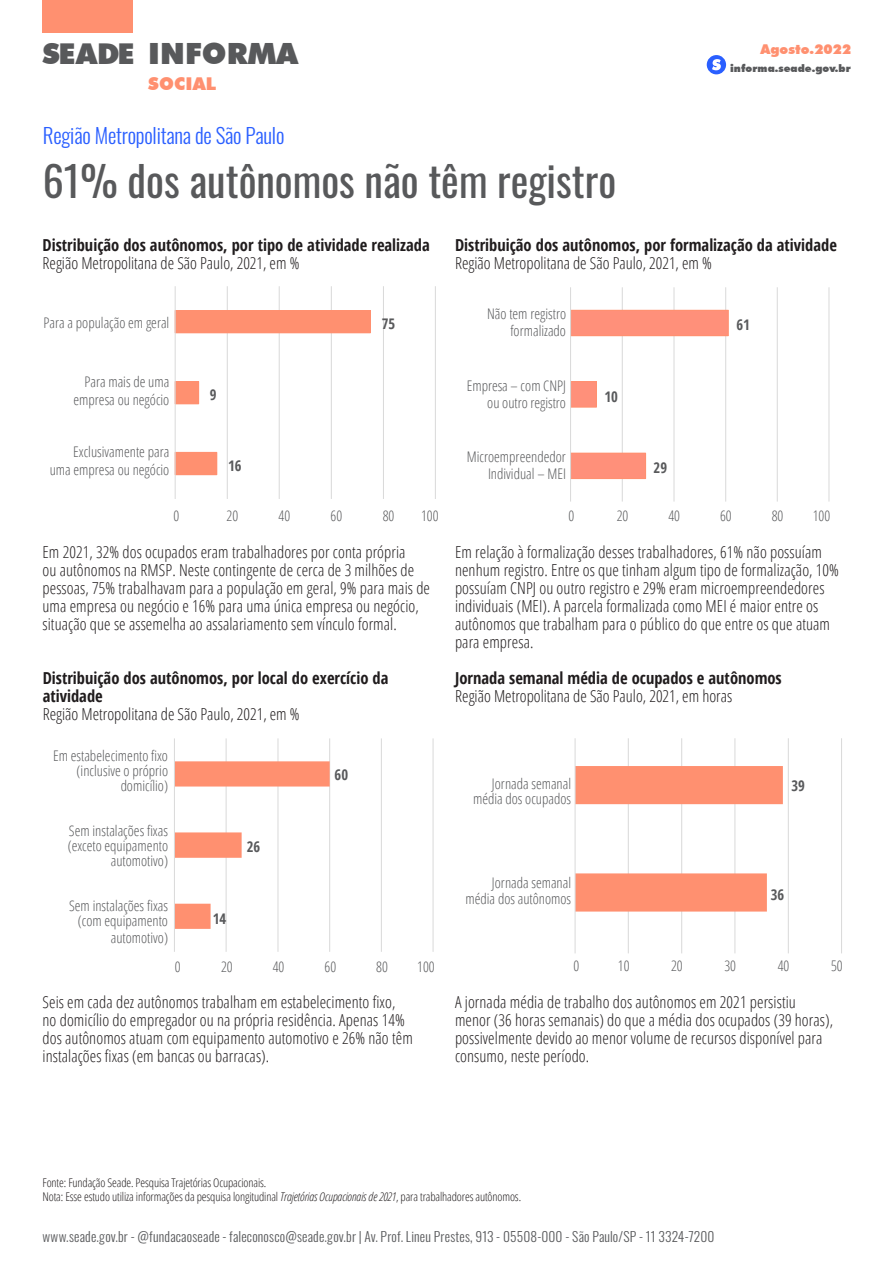
<style>
.page{position:relative;width:893px;height:1263px;background:#fff}
.page>*{position:absolute;margin:0;border:0;box-sizing:border-box;transform-origin:0 0}
.t1{font:42px "Oswald";color:#58595b}
.t2{font:900 29.25px "Futura BT";letter-spacing:.005em;color:#58595b}
.t3{font:300 21px "Oswald";letter-spacing:-.01em;color:#2a5fff}
.t4{font:900 17.7px "Futura BT";letter-spacing:.005em;color:#ff9070}
.t5{font:300 16.5px/18px "Open Sans Condensed";letter-spacing:.005em;color:#231f20}
.t6{font:700 16.5px/18px "Open Sans Condensed";color:#201c1d}
.t7{font:300 16.5px "Open Sans Condensed";color:#201c1d}
.t8{font:300 14.7px/15px "Open Sans Condensed";color:#58595b;text-align:right}
.t9{font:700 14.7px "Open Sans Condensed";color:#58595b}
.t10{font:300 13.5px "Oswald";letter-spacing:.01em;color:#58595b}
.t11{font:900 13.5px "Futura BT";letter-spacing:.005em;color:#ff9070}
.t12{font:300 12px/14.4px "Open Sans Condensed";letter-spacing:-.01em;color:#231f20}
.t13{font:900 10.5px "Futura BT";letter-spacing:.005em;color:#58595b}
.s1{font-size:28.65px}
.s2{font-style:italic}
</style>
<div class="page">
<div style="left:43px;top:0;width:90px;height:33px;background:#ff9070"></div>
<div style="left:707px;top:55px;width:19px;height:19px;background:#2a5fff;border-radius:50%"></div>
<svg style="left:712px;top:59px;width:9px;height:11px"></svg>
<hr style="left:841px;top:738px;width:1px;height:215px;background:#d9d9d9">
<hr style="left:788px;top:738px;width:1px;height:215px;background:#d9d9d9">
<hr style="left:734px;top:738px;width:1px;height:215px;background:#d9d9d9">
<hr style="left:681px;top:738px;width:1px;height:215px;background:#d9d9d9">
<hr style="left:628px;top:738px;width:1px;height:215px;background:#d9d9d9">
<svg style="left:576px;top:766px;width:207px;height:145px"></svg>
<hr style="left:575px;top:738px;width:1px;height:215px;background:#d9d9d9">
<hr style="left:435px;top:286px;width:1px;height:213px;background:#d9d9d9">
<hr style="left:383px;top:286px;width:1px;height:213px;background:#d9d9d9">
<hr style="left:331px;top:286px;width:1px;height:213px;background:#d9d9d9">
<hr style="left:279px;top:286px;width:1px;height:213px;background:#d9d9d9">
<hr style="left:227px;top:286px;width:1px;height:213px;background:#d9d9d9">
<div style="left:175px;top:452px;width:42px;height:23px;background:#ff9070"></div>
<div style="left:175px;top:382px;width:24px;height:22px;background:#ff9070"></div>
<div style="left:175px;top:381px;width:24px;height:23px;border:1px solid #ff9070"></div>
<div style="left:175px;top:311px;width:195px;height:22px;background:#ff9070"></div>
<div style="left:175px;top:310px;width:196px;height:23px;border:1px solid #ff9070"></div>
<hr style="left:175px;top:286px;width:1px;height:213px;background:#d9d9d9">
<hr style="left:829px;top:287px;width:1px;height:215px;background:#d9d9d9">
<hr style="left:777px;top:287px;width:1px;height:215px;background:#d9d9d9">
<hr style="left:725px;top:287px;width:1px;height:215px;background:#d9d9d9">
<hr style="left:674px;top:287px;width:1px;height:215px;background:#d9d9d9">
<hr style="left:622px;top:287px;width:1px;height:215px;background:#d9d9d9">
<div style="left:571px;top:453px;width:74px;height:25px;background:#ff907a"></div>
<div style="left:570px;top:453px;width:76px;height:26px;border:1px solid #ff9070"></div>
<div style="left:571px;top:382px;width:25px;height:25px;background:#ff907a"></div>
<div style="left:570px;top:381px;width:27px;height:27px;border:1px solid #ff9070"></div>
<div style="left:571px;top:310px;width:157px;height:26px;background:#ff907a"></div>
<hr style="left:570px;top:287px;width:1px;height:215px;background:#d9d9d9">
<hr style="left:433px;top:738px;width:1px;height:214px;background:#d9d9d9">
<hr style="left:381px;top:738px;width:1px;height:214px;background:#d9d9d9">
<hr style="left:329px;top:738px;width:1px;height:214px;background:#d9d9d9">
<hr style="left:278px;top:738px;width:1px;height:214px;background:#d9d9d9">
<hr style="left:226px;top:738px;width:1px;height:214px;background:#d9d9d9">
<svg style="left:175px;top:761px;width:155px;height:168px"></svg>
<hr style="left:174px;top:738px;width:1px;height:214px;background:#d9d9d9">
<h2 class="t2" style="left:43px;top:35px;width:257px"><span class="s1">SEADE</span> INFORMA</h2>
<p class="t4" style="left:148px;top:73px;width:69px">SOCIAL</p>
<p class="t3" style="left:43px;top:117px;width:243px">Região Metropolitana de São Paulo</p>
<p class="t11" style="left:760px;top:41px;width:93px">Agosto.2022</p>
<p class="t13" style="left:730px;top:62px;width:122px">informa.seade.gov.br</p>
<h1 class="t1" style="left:43px;top:144px;width:575px">61% dos autônomos não têm registro</h1>
<p class="t6" style="left:455px;top:236px;width:383px">Distribuição dos autônomos, por formalização da atividade</p>
<p class="t7" style="left:455px;top:252px;width:258px">Região Metropolitana de São Paulo, 2021, em %</p>
<p class="t6" style="left:43px;top:236px;width:389px">Distribuição dos autônomos, por tipo de atividade realizada</p>
<p class="t7" style="left:43px;top:252px;width:258px">Região Metropolitana de São Paulo, 2021, em %</p>
<p class="t8" style="left:44px;top:314px;width:127px">Para a população em geral</p>
<p class="t8" style="left:74px;top:372px;width:97px;line-height:17.5px">Para mais de uma empresa ou negócio</p>
<p class="t8" style="left:50px;top:442px;width:121px;line-height:17.5px">Exclusivamente para uma empresa ou negócio</p>
<p class="t8" style="left:174px;top:507px;width:7px">0</p>
<p class="t9" style="left:382px;top:313px;width:15px">75</p>
<p class="t9" style="left:210px;top:384px;width:8px">9</p>
<p class="t9" style="left:228px;top:455px;width:15px">16</p>
<p class="t8" style="left:226px;top:507px;width:13px">20</p>
<p class="t8" style="left:279px;top:507px;width:13px">40</p>
<p class="t8" style="left:331px;top:507px;width:13px">60</p>
<p class="t8" style="left:383px;top:507px;width:13px">80</p>
<p class="t8" style="left:421px;top:507px;width:19px">100</p>
<p class="t5" style="left:43px;top:542px;width:389px">Em 2021, 32% dos ocupados eram trabalhadores por conta própria<br>ou autônomos na RMSP. Neste contingente de cerca de 3 milhões de pessoas, 75% trabalhavam para a população em geral, 9% para mais de uma empresa ou negócio e 16% para uma única empresa ou negócio, situação que se assemelha ao assalariamento sem vínculo formal.</p>
<p class="t6" style="left:43px;top:669px;width:347px">Distribuição dos autônomos, por local do exercício da atividade</p>
<p class="t7" style="left:43px;top:703px;width:258px">Região Metropolitana de São Paulo, 2021, em %</p>
<p class="t8" style="left:53px;top:747px;width:116px">Em estabelecimento fixo (inclusive o próprio domicílio)</p>
<p class="t8" style="left:68px;top:823px;width:102px">Sem instalações fixas (exceto equipamento automotivo)</p>
<p class="t8" style="left:69px;top:897px;width:101px;text-align:center">Sem instalações fixas (com equipamento</p>
<p class="t8" style="left:111px;top:930px;width:59px">automotivo)</p>
<p class="t8" style="left:175px;top:959px;width:7px">0</p>
<p class="t9" style="left:247px;top:837px;width:15px">26</p>
<p class="t9" style="left:335px;top:764px;width:15px">60</p>
<p class="t9" style="left:213px;top:908px;width:15px">14</p>
<p class="t8" style="left:221px;top:959px;width:13px">20</p>
<p class="t8" style="left:273px;top:959px;width:13px">40</p>
<p class="t8" style="left:324px;top:959px;width:13px">60</p>
<p class="t8" style="left:376px;top:959px;width:13px">80</p>
<p class="t8" style="left:417px;top:959px;width:19px">100</p>
<p class="t5" style="left:43px;top:992px;width:372px">Seis em cada dez autônomos trabalham em estabelecimento fixo, no domicílio do empregador ou na própria residência. Apenas 14% dos autônomos atuam com equipamento automotivo e 26% não têm instalações fixas (em bancas ou barracas).</p>
<p class="t8" style="left:487px;top:304px;width:80px;line-height:17.5px">Não tem registro formalizado</p>
<p class="t8" style="left:467px;top:376px;width:101px;line-height:17.5px">Empresa – com CNPJ ou outro registro</p>
<p class="t8" style="left:467px;top:447px;width:101px;line-height:17.5px">Microempreendedor<br>Individual – MEI</p>
<p class="t9" style="left:604px;top:386px;width:15px">10</p>
<p class="t9" style="left:654px;top:457px;width:15px">29</p>
<p class="t9" style="left:736px;top:314px;width:15px">61</p>
<p class="t8" style="left:569px;top:508px;width:7px">0</p>
<p class="t8" style="left:617px;top:508px;width:13px">20</p>
<p class="t8" style="left:668px;top:508px;width:13px">40</p>
<p class="t8" style="left:720px;top:508px;width:13px">60</p>
<p class="t8" style="left:772px;top:508px;width:13px">80</p>
<p class="t8" style="left:813px;top:508px;width:19px">100</p>
<p class="t5" style="left:455px;top:542px;width:386px">Em relação à formalização desses trabalhadores, 61% não possuíam nenhum registro. Entre os que tinham algum tipo de formalização, 10% possuíam CNPJ ou outro registro e 29% eram microempreendedores individuais (MEI). A parcela formalizada como MEI é maior entre os autônomos que trabalham para o público do que entre os que atuam para empresa.</p>
<p class="t6" style="left:455px;top:669px;width:328px">Jornada semanal média de ocupados e autônomos</p>
<p class="t7" style="left:455px;top:685px;width:279px">Região Metropolitana de São Paulo, 2021, em horas</p>
<p class="t8" style="left:473px;top:775px;width:99px">Jornada semanal média dos ocupados</p>
<p class="t8" style="left:466px;top:875px;width:107px">Jornada semanal média dos autônomos</p>
<p class="t9" style="left:791px;top:775px;width:15px">39</p>
<p class="t9" style="left:771px;top:884px;width:15px">36</p>
<p class="t8" style="left:574px;top:958px;width:7px">0</p>
<p class="t8" style="left:618px;top:958px;width:13px">10</p>
<p class="t8" style="left:671px;top:958px;width:13px">20</p>
<p class="t8" style="left:724px;top:958px;width:13px">30</p>
<p class="t8" style="left:778px;top:958px;width:13px">40</p>
<p class="t8" style="left:831px;top:958px;width:13px">50</p>
<p class="t5" style="left:455px;top:992px;width:380px">A jornada média de trabalho dos autônomos em 2021 persistiu menor (36 horas semanais) do que a média dos ocupados (39 horas), possivelmente devido ao menor volume de recursos disponível para consumo, neste período.</p>
<p class="t12" style="left:43px;top:1175px;width:480px">Fonte: Fundação Seade. Pesquisa Trajetórias Ocupacionais.<br>Nota: Esse estudo utiliza informações da pesquisa longitudinal <span class="s2">Trajetórias Ocupacionais de 2021</span>, para trabalhadores autônomos.</p>
<p class="t10" style="left:43px;top:1224px;width:674px">www.seade.gov.br - @fundacaoseade - faleconosco@seade.gov.br | Av. Prof. Lineu Prestes, 913 - 05508-000 - São Paulo/SP - 11 3324-7200</p>
</div>
